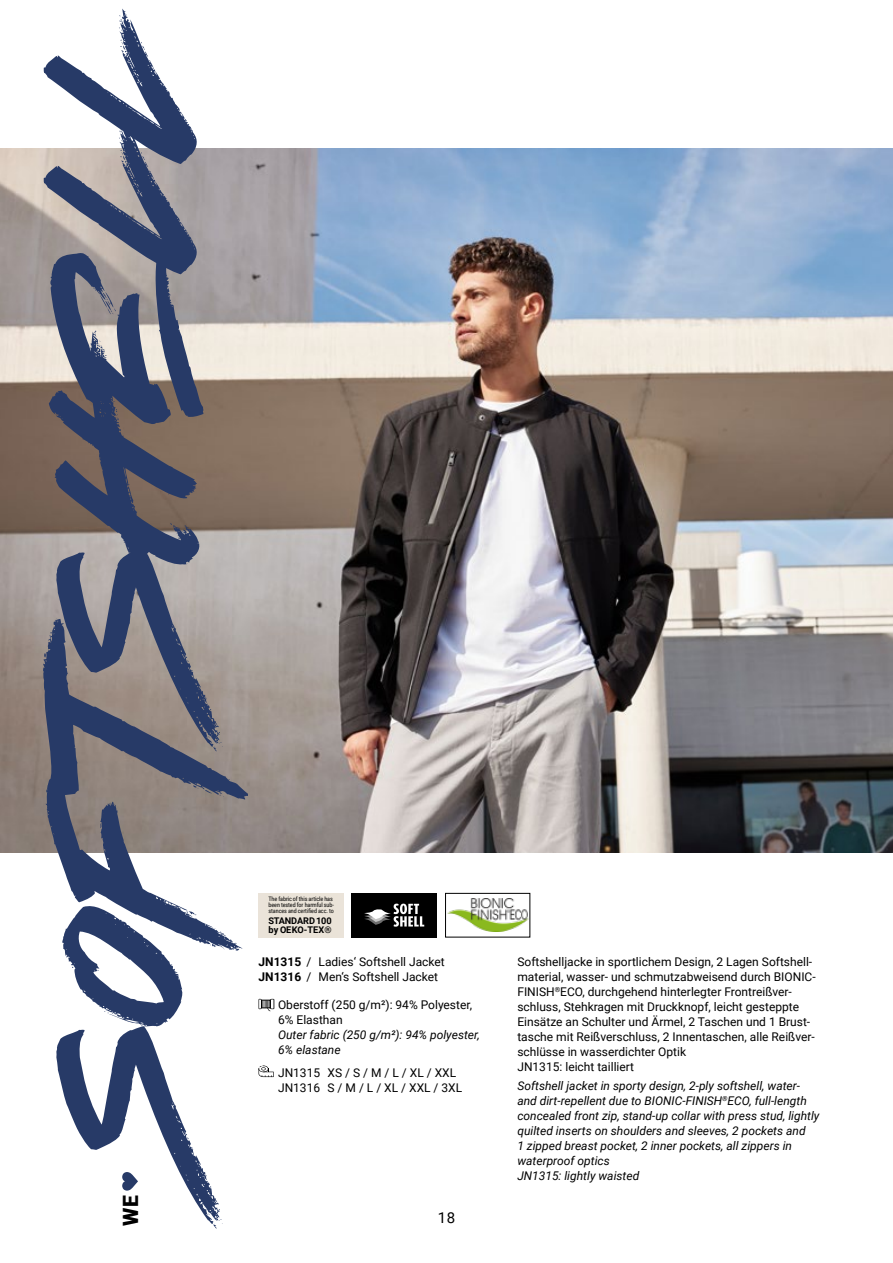
<style>
.page{position:relative;width:893px;height:1263px;background:#fff}
.page>*{position:absolute;margin:0;border:0;box-sizing:border-box;transform-origin:0 0}
.t1{font:361.5px "Hyperwave One";color:#273a67}
.t2{font:900 21.15px "Roboto";color:#000}
.t3{font:15px "Roboto";color:#000}
.t4{font:12px/15px "Roboto";color:#000}
.t5{font:italic 12px/15px "Roboto";color:#000}
.t6{font:700 9.15px/8.9px "Roboto";letter-spacing:-.005em;color:#000}
.t7{font:6.15px/6px "Roboto Condensed";letter-spacing:-.01em;color:#000}
.s1{font-weight:700}
</style>
<div class="page">
<img style="left:0;top:149px;width:893px;height:704px">
<svg style="left:259px;top:999px;width:15px;height:12px"></svg>
<svg style="left:259px;top:1065px;width:15px;height:12px"></svg>
<svg style="left:122px;top:1172px;width:16px;height:18px"></svg>
<div style="left:259px;top:893px;width:85px;height:44px;background:#eae3d9"></div>
<div style="left:352px;top:893px;width:85px;height:44px;background:#000"></div>
<svg style="left:364px;top:904px;width:60px;height:23px"></svg>
<img style="left:447px;top:898px;width:81px;height:34px">
<div style="left:445px;top:893px;width:85px;height:44px;border:1px solid #000"></div>
<h1 class="t1" style="left:-23px;top:1153px;width:1171px;rotate:-90deg">SOFTSHELL</h1>
<h2 class="t2" style="left:116px;top:1225px;width:32px;rotate:-90deg">WE</h2>
<p class="t7" style="left:269px;top:895px;width:67px">The fabric of this article has been tested for harmful sub&shy;stances and certified acc. to</p>
<p class="t6" style="left:269px;top:916px;width:65px">STANDARD100 by OEKO-TEX®</p>
<p class="t4" style="left:259px;top:954px;width:188px"><span class="s1">JN1315</span> / Ladies‘ Softshell Jacket<br><span class="s1">JN1316</span> / Men‘s Softshell Jacket</p>
<p class="t4" style="left:517px;top:953px;width:300px">Softshelljacke in sportlichem Design, 2 Lagen Softshell&shy;material, wasser- und schmutzabweisend durch BIONIC-FINISH<sup>®</sup>ECO, durchgehend hinterlegter Frontreißver&shy;schluss, Stehkragen mit Druckknopf, leicht gesteppte Einsätze an Schulter und Ärmel, 2 Taschen und 1 Brust&shy;tasche mit Reißverschluss, 2 Innentaschen, alle Reißver&shy;schlüsse in wasserdichter Optik<br>JN1315: leicht tailliert</p>
<p class="t5" style="left:517px;top:1078px;width:304px">Softshell jacket in sporty design, 2-ply softshell, water&shy;and dirt-repellent due to BIONIC-FINISH<sup>®</sup>ECO, full-length concealed front zip, stand-up collar with press stud, lightly quilted inserts on shoulders and sleeves, 2 pockets and<br>1 zipped breast pocket, 2 inner pockets, all zippers in waterproof optics<br>JN1315: lightly waisted</p>
<p class="t4" style="left:278px;top:996px;width:196px">Oberstoff (250 g/m²): 94% Polyester,<br>6% Elasthan</p>
<p class="t5" style="left:278px;top:1026px;width:203px">Outer fabric (250 g/m²): 94% polyester,<br>6% elastane</p>
<p class="t4" style="left:278px;top:1065px;width:186px">JN1315 XS / S / M / L / XL / XXL<br>JN1316 S / M / L / XL / XXL / 3XL</p>
<p class="t3" style="left:438px;top:1207px;width:19px">18</p>
</div>
